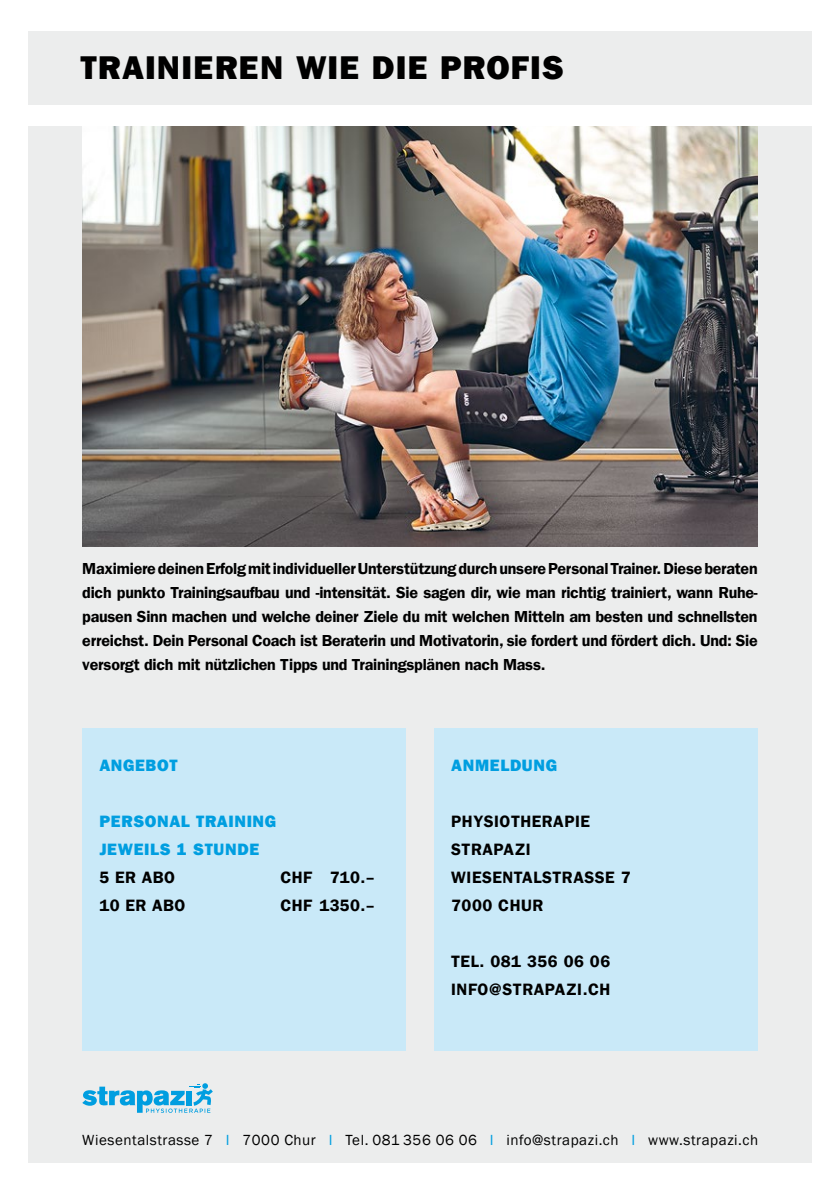
<style>
.page{position:relative;width:840px;height:1191px;background:#fff}
.page>*{position:absolute;margin:0;border:0;box-sizing:border-box;transform-origin:0 0}
.t1{font:800 33px "Franklin Gothic LT Com";letter-spacing:.045em;color:#000}
.t2{font:16.4px/28px "Franklin Gothic LT Com Dm";letter-spacing:.03em;color:#000}
.t3{font:800 16.4px/28px "Franklin Gothic LT Com";letter-spacing:.04em;color:#009ee0}
.t4{font:16px/24px "Franklin Gothic LT Com Dm";letter-spacing:-.015em;color:#000;text-align:justify}
.t5{font:15px "Franklin Gothic";letter-spacing:.035em;color:#000}
.s1{color:#009ee0}
</style>
<div class="page">
<div style="left:28px;top:31px;width:783px;height:74px;background:#eceded"></div>
<div style="left:28px;top:126px;width:783px;height:1036px;background:#eceded"></div>
<div style="left:82px;top:728px;width:323px;height:322px;background:#c9e9f8"></div>
<div style="left:434px;top:728px;width:323px;height:322px;background:#c9e9f8"></div>
<svg style="left:82px;top:1083px;width:131px;height:29px"></svg>
<img style="left:82px;top:127px;width:675px;height:419px">
<h1 class="t1" style="left:80px;top:49px;width:484px">TRAINIEREN WIE DIE PROFIS</h1>
<p class="t4" style="left:82px;top:557px;width:676px">Maximiere deinen Erfolg mit individueller Unterstützung durch unsere Personal Trainer. Diese beraten dich punkto Trainingsaufbau und -intensität. Sie sagen dir, wie man richtig trainiert, wann Ruhe&shy;pausen Sinn machen und welche deiner Ziele du mit welchen Mitteln am besten und schnellsten erreichst. Dein Personal Coach ist Beraterin und Motivatorin, sie fordert und fördert dich. Und: Sie versorgt dich mit nützlichen Tipps und Trainingsplänen nach Mass.</p>
<p class="t3" style="left:99px;top:751px;width:80px">ANGEBOT</p>
<p class="t3" style="left:99px;top:807px;width:178px">PERSONAL TRAINING<br>JEWEILS 1 STUNDE</p>
<p class="t2" style="left:99px;top:863px;width:77px">5 ER ABO</p>
<p class="t2" style="left:280px;top:863px;width:95px">CHF 710.–</p>
<p class="t2" style="left:99px;top:891px;width:87px">10 ER ABO</p>
<p class="t2" style="left:280px;top:891px;width:95px">CHF 1350.–</p>
<p class="t3" style="left:451px;top:751px;width:107px">ANMELDUNG</p>
<p class="t2" style="left:451px;top:807px;width:181px">PHYSIOTHERAPIE<br>STRAPAZI<br>WIESENTALSTRASSE 7<br>7000 CHUR</p>
<p class="t2" style="left:451px;top:947px;width:161px">TEL. 081 356 06 06<br>INFO@STRAPAZI.CH</p>
<p class="t5" style="left:82px;top:1130px;width:677px">Wiesentalstrasse 7 <span class="s1">I</span> 7000 Chur <span class="s1">I</span> Tel. 081 356 06 06 <span class="s1">I</span> info@strapazi.ch <span class="s1">I</span> www.strapazi.ch</p>
</div>
